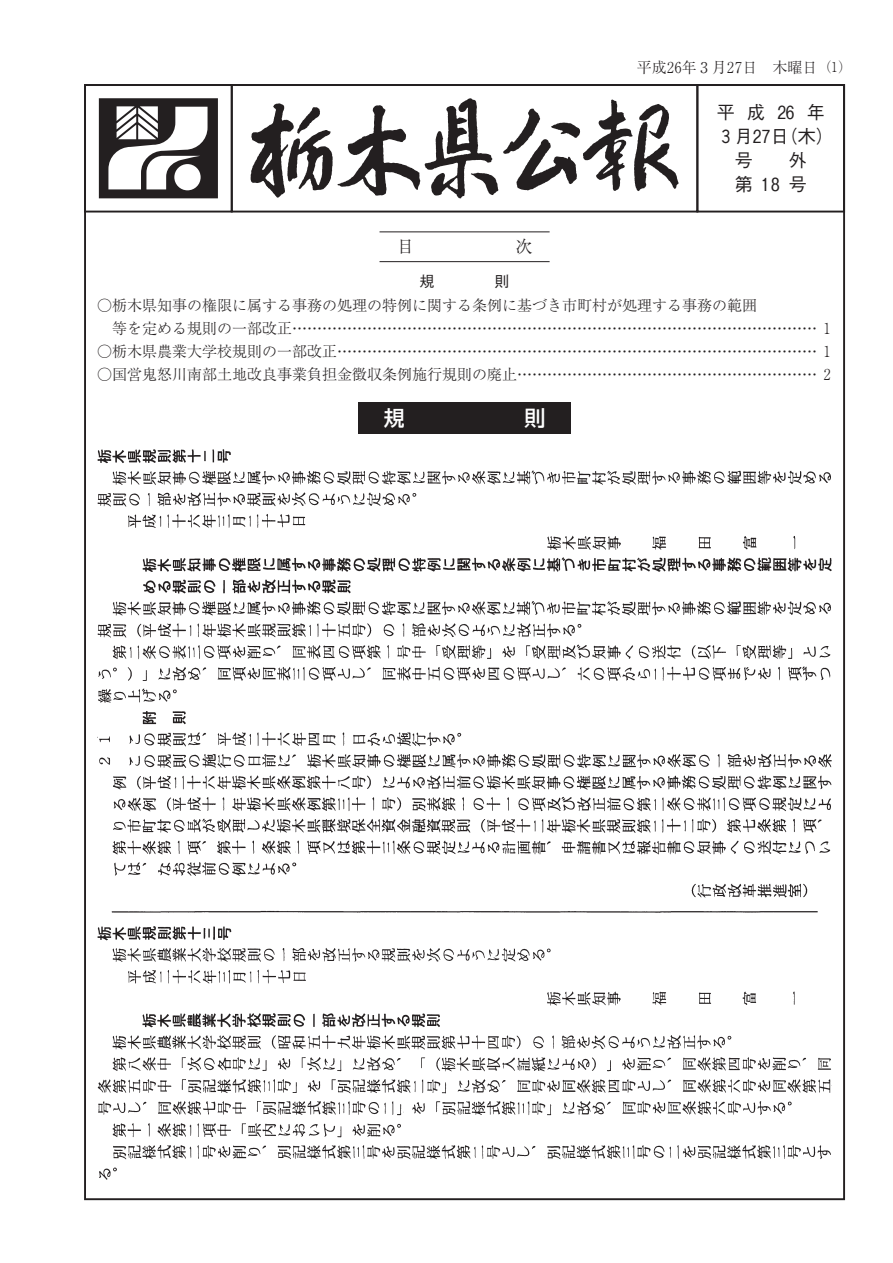
<style>
.page{position:relative;width:893px;height:1263px;background:#fff}
.page>*{position:absolute;margin:0;border:0;box-sizing:border-box;transform-origin:0 0}
.t1{font:500 21px "Shin Go Pr 5";color:#fff}
.t2{font:500 18px/24px "Gothic BBB Pr 5";letter-spacing:.58em;color:#231f20;text-align:center}
.t3{font:300 15px "Ryumin";color:#231f20}
.t4{font:300 15px "Ryumin Pr 5";color:#231f20}
.t5{font:300 15px "Ryumin Pr 5";letter-spacing:.025em;color:#231f20}
.t6{font:500 15px "Gothic BBB Pr 5";color:#231f20}
.s1{font-family:"Ryumin"}
.s2{font-size:13.5px}
.s3{font-family:"Gothic BBB"}
.s4{font-family:"Ryumin Pr 5"}
</style>
<div class="page">
<svg style="left:99px;top:98px;width:119px;height:100px"></svg>
<div style="left:84px;top:84px;width:149px;height:128px;border:2px solid #231f20"></div>
<svg style="left:251px;top:98px;width:427px;height:100px"></svg>
<div style="left:231px;top:84px;width:467px;height:128px;border:2px solid #231f20"></div>
<div style="left:696px;top:84px;width:149px;height:128px;border:2px solid #231f20"></div>
<div style="left:358px;top:402px;width:213px;height:32px;background:#231f20"></div>
<hr style="left:379px;top:232px;width:171px;height:1px;background:#231f20">
<hr style="left:379px;top:261px;width:171px;height:1px;background:#231f20">
<img style="left:97px;top:449px;width:735px;height:464px">
<img style="left:97px;top:926px;width:735px;height:254px">
<p class="t5" style="left:637px;top:55px;width:216px">平成26年<span class="s1">３</span>月27日　木曜日<span class="s2">（1）</span></p>
<p class="t2" style="left:717px;top:99px;width:118px">平成26年<br><span class="s3">３</span>月27日（木）号　　外第18号</p>
<p class="t6" style="left:420px;top:270px;width:16px">規</p>
<p class="t6" style="left:495px;top:270px;width:16px">則</p>
<p class="t4" style="left:97px;top:293px;width:661px">○栃木県知事の権限に属する事務の処理の特例に関する条例に基づき市町村が処理する事務の範囲</p>
<p class="t3" style="left:97px;top:320px;width:735px"><span class="s4">　等を定める規則の一部改正</span>…………………………………………………………………………………………… <span class="s4">1</span></p>
<p class="t3" style="left:97px;top:344px;width:735px"><span class="s4">○栃木県農業大学校規則の一部改正</span>…………………………………………………………………………………… <span class="s4">1</span></p>
<p class="t4" style="left:97px;top:363px;width:735px">○国営鬼怒川南部土地改良事業負担金徴収条例施行規則の廃止<span class="s1">……………………………………………………</span> 2</p>
<p class="t1" style="left:384px;top:401px;width:22px">規</p>
<p class="t1" style="left:524px;top:401px;width:22px">則</p>
</div>
